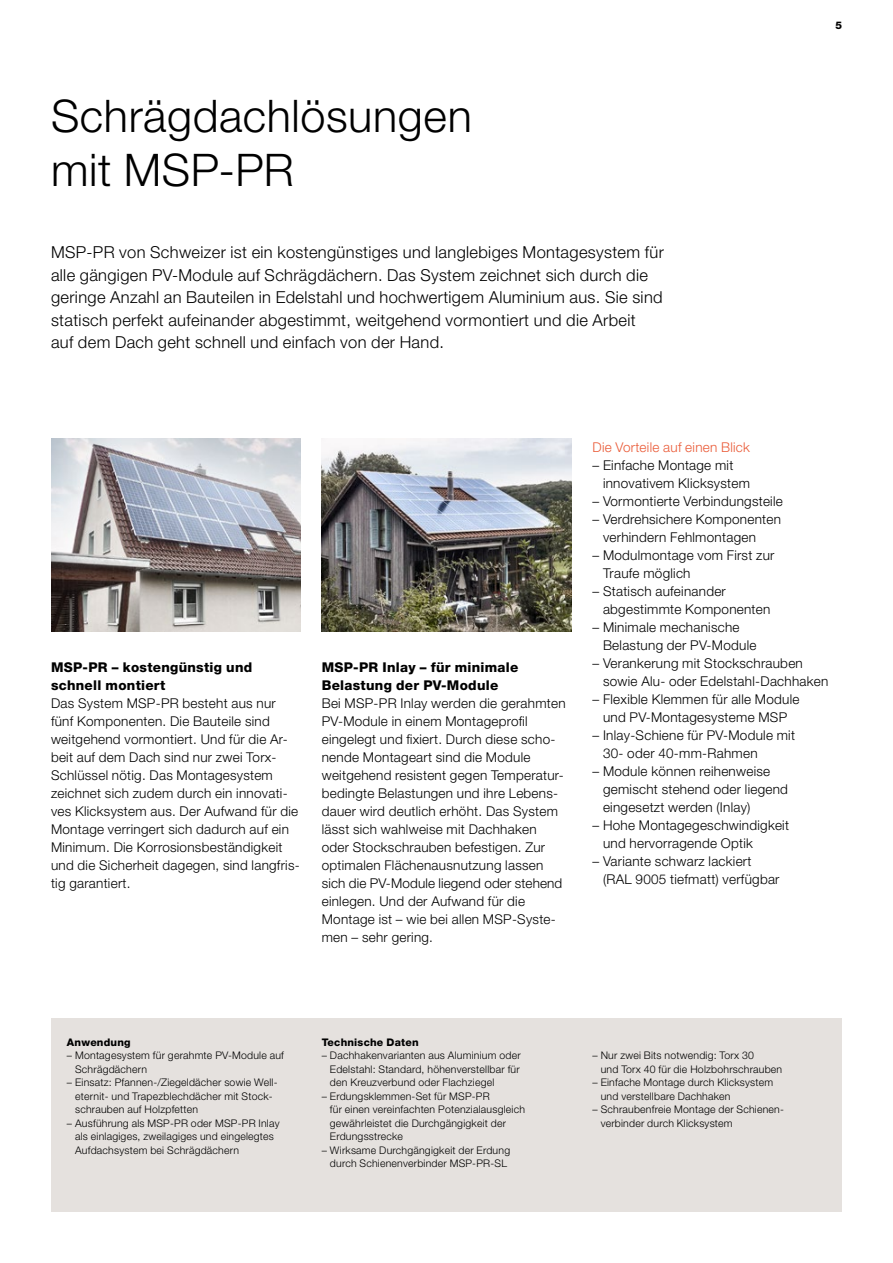
<style>
.page{position:relative;width:893px;height:1263px;background:#fff}
.page>*{position:absolute;margin:0;border:0;box-sizing:border-box;transform-origin:0 0}
.H45_30_36_20{font:300 45px/54px "Helvetica Neue LT Std";letter-spacing:.01em;color:#000}
.H45_11_15_20_Basis{font:300 16.5px/22.5px "Helvetica Neue LT Std";letter-spacing:.02em;color:#000}
.H45_9_12_20{font:300 13.5px/18px "Helvetica Neue LT Std";letter-spacing:.02em;color:#000}
.H45_9_12_20-2{font:800 13.5px/18px "Helvetica Neue LT Std";letter-spacing:.02em;color:#000}
.H45_9_12_20-3{font:300 13.5px "Helvetica Neue LT Std";letter-spacing:.02em;color:#ea5b38}
.H45_7_9_20{font:300 10.5px/13.5px "Helvetica Neue LT Std";letter-spacing:.02em;color:#000}
.H85_7_9_20{font:800 10.5px "Helvetica Neue LT Std";letter-spacing:.02em;color:#000}
</style>
<div class="page">
<img style="left:322px;top:438px;width:249px;height:194px">
<div style="left:51px;top:1018px;width:791px;height:194px;background:#e5e1de"></div>
<img style="left:51px;top:438px;width:249px;height:194px">
<p class="H45_30_36_20" style="left:51px;top:88px;width:422px">Schrägdachlösungen mit MSP-PR</p>
<p class="H45_11_15_20_Basis" style="left:51px;top:241px;width:614px">MSP-PR von Schweizer ist ein kostengünstiges und langlebiges Montagesystem für alle gängigen PV-Module auf Schrägdächern. Das System zeichnet sich durch die geringe Anzahl an Bauteilen in Edelstahl und hochwertigem Aluminium aus. Sie sind statisch perfekt aufeinander abgestimmt, weitgehend vormontiert und die Arbeit<br>auf dem Dach geht schnell und einfach von der Hand.</p>
<p class="H85_7_9_20" style="left:835px;top:19px;width:8px">5</p>
<p class="H45_9_12_20-2" style="left:51px;top:658px;width:203px">MSP-PR – kostengünstig und schnell montiert</p>
<p class="H45_9_12_20" style="left:51px;top:694px;width:250px">Das System MSP-PR besteht aus nur fünf Komponenten. Die Bauteile sind weitgehend vormontiert. Und für die Ar&shy;beit auf dem Dach sind nur zwei Torx-Schlüssel nötig. Das Montagesystem zeichnet sich zudem durch ein innovati&shy;ves Klicksystem aus. Der Aufwand für die Montage verringert sich dadurch auf ein Minimum. Die Korrosionsbeständigkeit und die Sicherheit dagegen, sind langfris&shy;tig garantiert.</p>
<p class="H45_9_12_20-2" style="left:322px;top:658px;width:198px">MSP-PR Inlay – für minimale<br>Belastung der PV-Module</p>
<p class="H45_9_12_20" style="left:322px;top:694px;width:245px">Bei MSP-PR Inlay werden die gerahmten PV-Module in einem Montageprofil eingelegt und fixiert. Durch diese scho&shy;nende Montageart sind die Module weitgehend resistent gegen Temperatur&shy;bedingte Belastungen und ihre Lebens&shy;dauer wird deutlich erhöht. Das System lässt sich wahlweise mit Dachhaken oder Stockschrauben befestigen. Zur optimalen Flächenausnutzung lassen sich die PV-Module liegend oder stehend einlegen. Und der Aufwand für die Montage ist – wie bei allen MSP-Syste&shy;men – sehr gering.</p>
<p class="H45_9_12_20-3" style="left:592px;top:438px;width:159px">Die Vorteile auf einen Blick</p>
<p class="H45_9_12_20" style="left:603px;top:455px;width:148px;text-indent:-11px">– Einfache Montage mit innovativem Klicksystem</p>
<p class="H45_9_12_20" style="left:592px;top:491px;width:192px">– Vormontierte Verbindungsteile</p>
<p class="H45_9_12_20" style="left:603px;top:509px;width:180px;text-indent:-11px">– Verdrehsichere Komponenten verhindern Fehlmontagen</p>
<p class="H45_9_12_20" style="left:603px;top:545px;width:173px;text-indent:-11px">– Modulmontage vom First zur<br>Traufe möglich</p>
<p class="H45_9_12_20" style="left:603px;top:581px;width:169px;text-indent:-11px">– Statisch aufeinander abgestimmte Komponenten</p>
<p class="H45_9_12_20" style="left:603px;top:617px;width:155px;text-indent:-11px">– Minimale mechanische<br>Belastung der PV-Module</p>
<p class="H45_9_12_20" style="left:603px;top:653px;width:227px;text-indent:-11px">– Verankerung mit Stockschrauben sowie Alu- oder Edelstahl-Dachhaken</p>
<p class="H45_9_12_20" style="left:592px;top:689px;width:209px;text-align:center">– Flexible Klemmen für alle Module und PV-Montagesysteme MSP</p>
<p class="H45_9_12_20" style="left:603px;top:725px;width:194px;text-indent:-11px">– Inlay-Schiene für PV-Module mit<br>30- oder 40-mm-Rahmen</p>
<p class="H45_9_12_20" style="left:603px;top:761px;width:187px;text-indent:-11px">– Module können reihenweise gemischt stehend oder liegend eingesetzt werden (Inlay)</p>
<p class="H45_9_12_20" style="left:603px;top:815px;width:188px;text-indent:-11px">– Hohe Montagegeschwindigkeit und hervorragende Optik</p>
<p class="H45_9_12_20" style="left:603px;top:851px;width:178px;text-indent:-11px">– Variante schwarz lackiert (RAL 9005 tiefmatt) verfügbar</p>
<p class="H85_7_9_20" style="left:67px;top:1036px;width:65px">Anwendung</p>
<p class="H45_7_9_20" style="left:75px;top:1048px;width:210px;text-indent:-8px">– Montagesystem für gerahmte PV-Module auf<br>Schrägdächern</p>
<p class="H45_7_9_20" style="left:75px;top:1075px;width:203px;text-indent:-8px">– Einsatz: Pfannen-/Ziegeldächer sowie Well&shy;eternit- und Trapezblechdächer mit Stock&shy;schrauben auf Holzpfetten</p>
<p class="H45_7_9_20" style="left:75px;top:1116px;width:206px;text-indent:-8px">– Ausführung als MSP-PR oder MSP-PR Inlay als einlagiges, zweilagiges und eingelegtes<br>Aufdachsystem bei Schrägdächern</p>
<p class="H85_7_9_20" style="left:322px;top:1036px;width:99px">Technische Daten</p>
<p class="H45_7_9_20" style="left:330px;top:1048px;width:192px;text-align:justify;text-indent:-8px">– Dachhakenvarianten aus Aluminium oder Edelstahl: Standard, höhenverstellbar für den Kreuzverbund oder Flachziegel</p>
<p class="H45_7_9_20" style="left:330px;top:1089px;width:197px;text-indent:-8px">– Erdungsklemmen-Set für MSP-PR<br>für einen vereinfachten Potenzialausgleich gewährleistet die Durchgängigkeit der Erdungsstrecke</p>
<p class="H45_7_9_20" style="left:322px;top:1143px;width:190px;text-align:center">– Wirksame Durchgängigkeit der Erdung durch Schienenverbinder MSP-PR-SL</p>
<p class="H45_7_9_20" style="left:601px;top:1048px;width:183px;text-indent:-8px">– Nur zwei Bits notwendig: Torx 30<br>und Torx 40 für die Holzbohrschrauben</p>
<p class="H45_7_9_20" style="left:601px;top:1075px;width:174px;text-indent:-8px">– Einfache Montage durch Klicksystem und verstellbare Dachhaken</p>
<p class="H45_7_9_20" style="left:601px;top:1102px;width:185px;text-indent:-8px">– Schraubenfreie Montage der Schienen&shy;verbinder durch Klicksystem</p>
</div>
